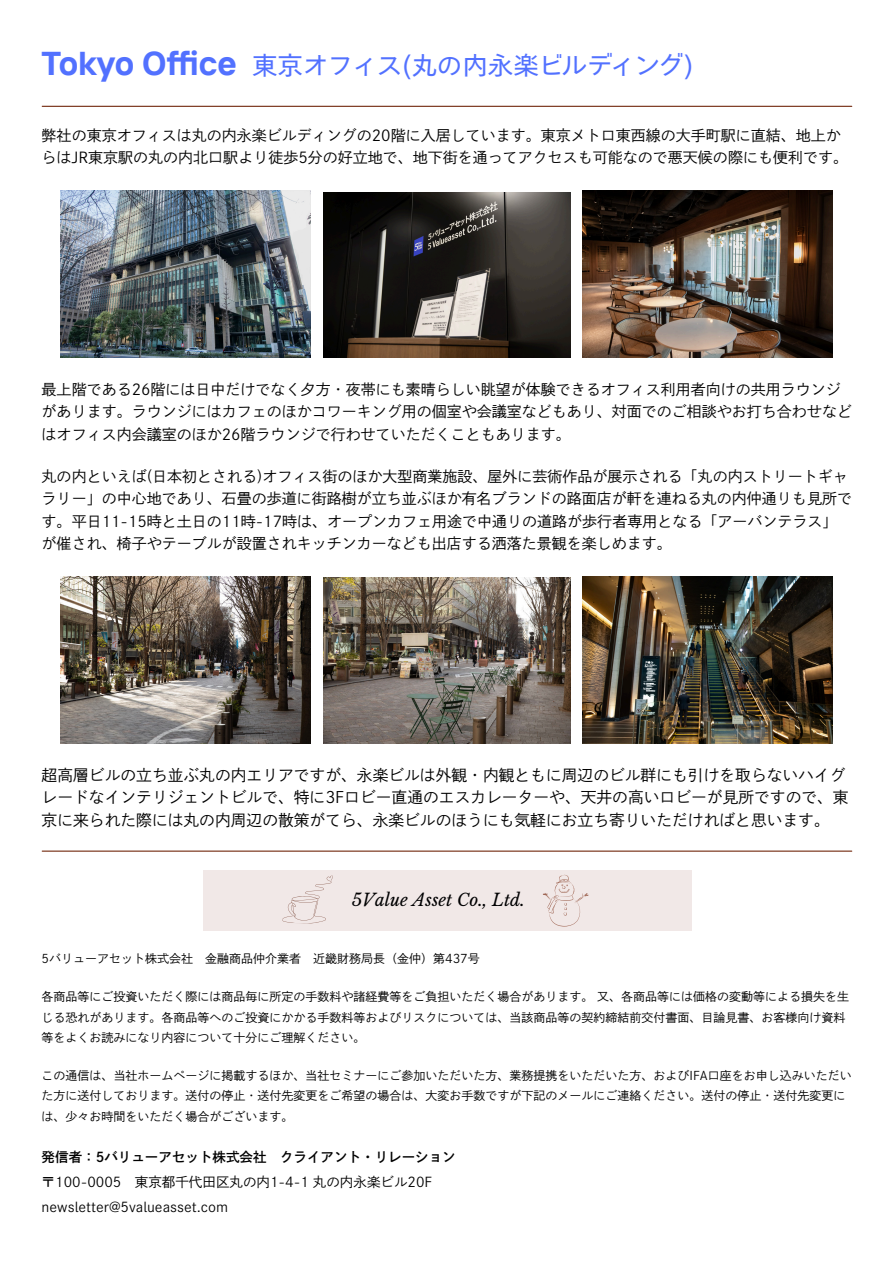
<style>
.page{position:relative;width:894px;height:1263px;background:#fff}
.page>*{position:absolute;margin:0;border:0;box-sizing:border-box;transform-origin:0 0}
.t1{font:25.5px "Tazugane Info Std N";color:#5271ff}
.t2{font:italic 16.95px "Libre Baskerville";color:#000001}
.t3{font:15.75px/22.5px "DMT Shuei Go Kin Std L";color:#000}
.t4{font:15px/22.5px "DMT Shuei Go Kin Std L";color:#000}
.t5{font:13.5px/24.8px "DMT Shuei Go Kin Std L";color:#000}
.t6{font:12px/20.2px "DMT Shuei Go Kin Std L";color:#000}
.s1{font-family:"TT Interphases";font-weight:700;font-size:33px}
.s2{font-family:"DMT Shuei Go Kin Std B"}
</style>
<div class="page">
<hr style="left:42px;top:106px;width:809px;height:1px;background:#72290e">
<img style="left:60px;top:191px;width:250px;height:166px">
<img style="left:323px;top:192px;width:247px;height:165px">
<img style="left:582px;top:191px;width:250px;height:166px">
<img style="left:60px;top:576px;width:250px;height:167px">
<img style="left:323px;top:578px;width:247px;height:165px">
<img style="left:582px;top:576px;width:250px;height:167px">
<hr style="left:42px;top:850px;width:809px;height:2px;background:#72290e">
<div style="left:202px;top:870px;width:489px;height:60px;background:#f1e8e7"></div>
<svg style="left:543px;top:874px;width:45px;height:52px"></svg>
<svg style="left:282px;top:875px;width:51px;height:49px"></svg>
<h1 class="t1" style="left:42px;top:49px;width:652px"><span class="s1">Tokyo Office</span> 東京オフィス(丸の内永楽ビルディング)</h1>
<p class="t4" style="left:42px;top:124px;width:807px">弊社の東京オフィスは丸の内永楽ビルディングの20階に入居しています。東京メトロ東西線の大手町駅に直結、地上からはJR東京駅の丸の内北口駅より徒歩5分の好立地で、地下街を通ってアクセスも可能なので悪天候の際にも便利です。</p>
<p class="t4" style="left:42px;top:378px;width:811px">最上階である26階には日中だけでなく夕方・夜帯にも素晴らしい眺望が体験できるオフィス利用者向けの共用ラウンジがあります。ラウンジにはカフェのほかコワーキング用の個室や会議室などもあり、対面でのご相談やお打ち合わせなどはオフィス内会議室のほか26階ラウンジで行わせていただくこともあります。</p>
<p class="t4" style="left:42px;top:465px;width:811px">丸の内といえば(日本初とされる)オフィス街のほか大型商業施設、屋外に芸術作品が展示される「丸の内ストリートギャラリー」の中心地であり、石畳の歩道に街路樹が立ち並ぶほか有名ブランドの路面店が軒を連ねる丸の内仲通りも見所です。平日 11-15時と土日の11時-17時は、オープンカフェ用途で中通りの道路が歩行者専用となる「アーバンテラス」が催され、椅子やテーブルが設置されキッチンカーなども出店する洒落た景観を楽しめます。</p>
<p class="t3" style="left:42px;top:764px;width:808px">超高層ビルの立ち並ぶ丸の内エリアですが、永楽ビルは外観・内観ともに周辺のビル群にも引けを取らないハイグレードなインテリジェントビルで、特に3Fロビー直通のエスカレーターや、天井の高いロビーが見所ですので、東京に来られた際には丸の内周辺の散策がてら、永楽ビルのほうにも気軽にお立ち寄りいただければと思います。</p>
<p class="t2" style="left:352px;top:889px;width:174px">5Value Asset Co., Ltd.</p>
<p class="t6" style="left:42px;top:948px;width:439px">5バリューアセット株式会社 金融商品仲介業者 近畿財務局長（金仲）第437号</p>
<p class="t6" style="left:42px;top:987px;width:807px">各商品等にご投資いただく際には商品毎に所定の手数料や諸経費等をご負担いただく場合があります。又、各商品等には価格の変動等による損失を生じる恐れがあります。各商品等へのご投資にかかる手数料等およびリスクについては、当該商品等の契約締結前交付書面、目論見書、お客様向け資料等をよくお読みになり内容について十分にご理解ください。</p>
<p class="t6" style="left:42px;top:1065px;width:811px">この通信は、当社ホームページに掲載するほか、当社セミナーにご参加いただいた方、業務提携をいただいた方、およびIFA口座をお申し込みいただいた方に送付しております。送付の停止・送付先変更をご希望の場合は、大変お手数ですが下記のメールにご連絡ください。送付の停止・送付先変更には、少々お時間をいただく場合がございます。</p>
<p class="t5" style="left:42px;top:1145px;width:415px"><span class="s2">発信者：5バリューアセット株式会社 クライアント・リレーション</span>〒100-0005 東京都千代田区丸の内1-4-1 丸の内永楽ビル20F newsletter@5valueasset.com</p>
</div>
